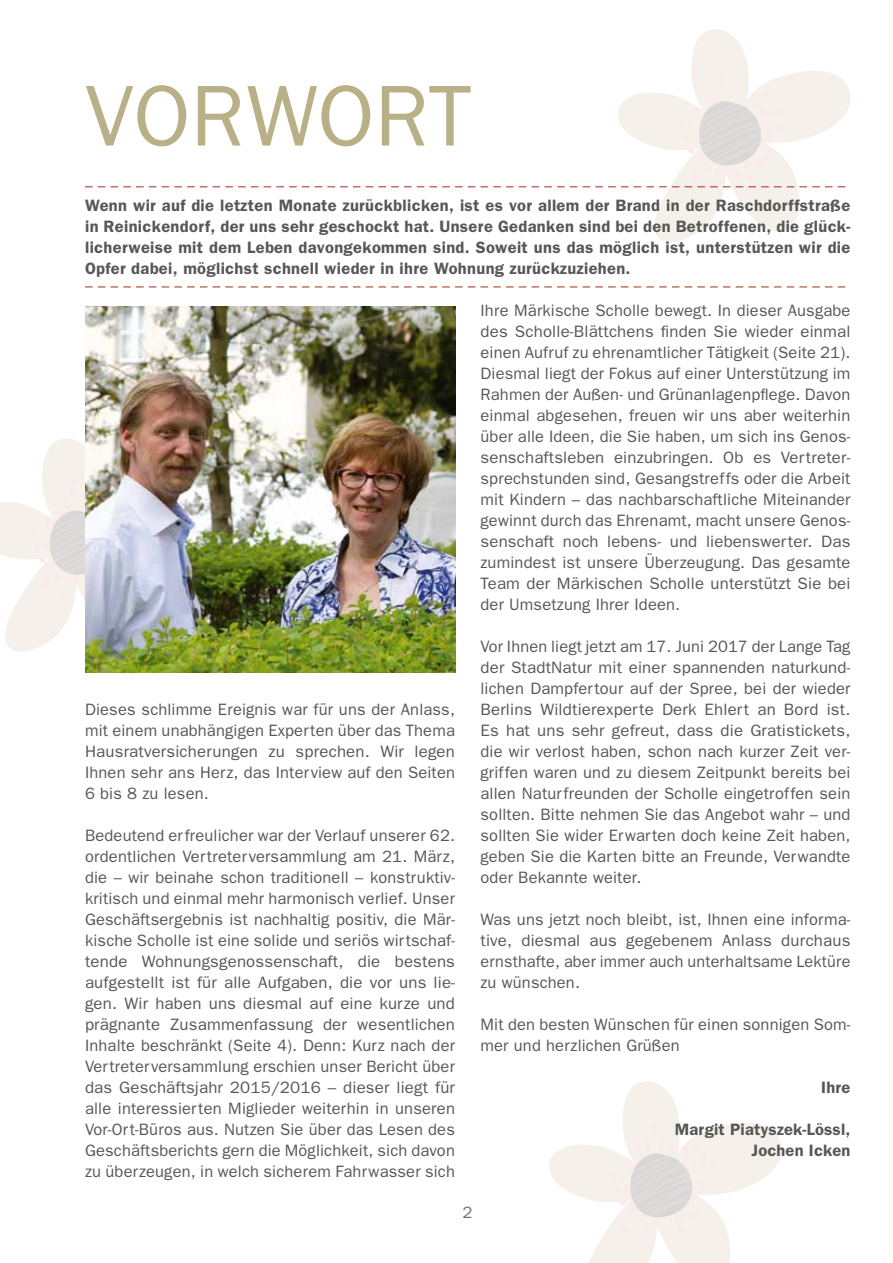
<style>
.page{position:relative;width:893px;height:1263px;background:#fff}
.page>*{position:absolute;margin:0;border:0;box-sizing:border-box;transform-origin:0 0}
.t1{font:86.7px "Franklin Gothic";color:#bab088}
.t2{font:16.5px/21px "Franklin Gothic";letter-spacing:.01em;color:#575756;text-align:justify}
.t3{font:600 16.5px/21px "Franklin Gothic";letter-spacing:.02em;color:#575756;text-align:justify}
.t4{font:16.5px "Franklin Gothic";color:#706f6f}
</style>
<div class="page">
<svg style="left:654px;top:29px;width:145px;height:213px"></svg>
<svg style="left:549px;top:1081px;width:233px;height:182px"></svg>
<svg style="left:0;top:438px;width:85px;height:214px"></svg>
<svg style="left:85px;top:71px;width:765px;height:120px"></svg>
<svg style="left:85px;top:287px;width:761px;height:1px"></svg>
<img style="left:85px;top:306px;width:370px;height:367px">
<h1 class="t1" style="left:85px;top:66px;width:388px">VORWORT</h1>
<p class="t3" style="left:85px;top:194px;width:767px">Wenn wir auf die letzten Monate zurückblicken, ist es vor allem der Brand in der Raschdorffstraße in Reinickendorf, der uns sehr geschockt hat. Unsere Gedanken sind bei den Betroffenen, die glück&shy;licherweise mit dem Leben davongekommen sind. Soweit uns das möglich ist, unterstützen wir die Opfer dabei, möglichst schnell wieder in ihre Wohnung zurückzuziehen.</p>
<p class="t2" style="left:85px;top:698px;width:371px">Dieses schlimme Ereignis war für uns der Anlass, mit einem unabhängigen Experten über das Thema Hausratversicherungen zu sprechen. Wir legen Ihnen sehr ans Herz, das Interview auf den Seiten 6 bis 8 zu lesen.</p>
<p class="t2" style="left:85px;top:824px;width:371px">Bedeutend erfreulicher war der Verlauf unserer 62. ordentlichen Vertreterversammlung am 21. März, die – wir beinahe schon traditionell – konstruktiv&shy;kritisch und einmal mehr harmonisch verlief. Unser Geschäftsergebnis ist nachhaltig positiv, die Mär&shy;kische Scholle ist eine solide und seriös wirtschaf&shy;tende Wohnungsgenossenschaft, die bestens aufgestellt ist für alle Aufgaben, die vor uns lie&shy;gen. Wir haben uns diesmal auf eine kurze und prägnante Zusammenfassung der wesentlichen Inhalte beschränkt (Seite 4). Denn: Kurz nach der Vertreterversammlung erschien unser Bericht über das Geschäftsjahr 2015/2016 – dieser liegt für alle interessierten Miglieder weiterhin in unseren Vor-Ort-Büros aus. Nutzen Sie über das Lesen des Geschäftsberichts gern die Möglichkeit, sich davon zu überzeugen, in welch sicherem Fahrwasser sich</p>
<p class="t2" style="left:480px;top:299px;width:371px">Ihre Märkische Scholle bewegt. In dieser Ausgabe des Scholle-Blättchens finden Sie wieder einmal einen Aufruf zu ehrenamtlicher Tätigkeit (Seite 21).<br>Diesmal liegt der Fokus auf einer Unterstützung im Rahmen der Außen- und Grünanlagenpflege. Davon einmal abgesehen, freuen wir uns aber weiterhin über alle Ideen, die Sie haben, um sich ins Genos&shy;senschaftsleben einzubringen. Ob es Vertreter&shy;sprechstunden sind, Gesangstreffs oder die Arbeit mit Kindern – das nachbarschaftliche Miteinander gewinnt durch das Ehrenamt, macht unsere Genos&shy;senschaft noch lebens- und liebenswerter. Das zumindest ist unsere Überzeugung. Das gesamte Team der Märkischen Scholle unterstützt Sie bei der Umsetzung Ihrer Ideen.</p>
<p class="t2" style="left:480px;top:635px;width:371px">Vor Ihnen liegt jetzt am 17. Juni 2017 der Lange Tag der StadtNatur mit einer spannenden naturkund&shy;lichen Dampfertour auf der Spree, bei der wieder Berlins Wildtierexperte Derk Ehlert an Bord ist.<br>Es hat uns sehr gefreut, dass die Gratistickets, die wir verlost haben, schon nach kurzer Zeit ver&shy;griffen waren und zu diesem Zeitpunkt bereits bei allen Naturfreunden der Scholle eingetroffen sein sollten. Bitte nehmen Sie das Angebot wahr – und sollten Sie wider Erwarten doch keine Zeit haben, geben Sie die Karten bitte an Freunde, Verwandte oder Bekannte weiter.</p>
<p class="t2" style="left:480px;top:908px;width:371px">Was uns jetzt noch bleibt, ist, Ihnen eine informa&shy;tive, diesmal aus gegebenem Anlass durchaus ernsthafte, aber immer auch unterhaltsame Lektüre zu wünschen.</p>
<p class="t2" style="left:480px;top:1013px;width:371px">Mit den besten Wünschen für einen sonnigen Som&shy;mer und herzlichen Grüßen</p>
<p class="t3" style="left:821px;top:1076px;width:31px">Ihre</p>
<p class="t3" style="left:675px;top:1118px;width:177px;text-align:right">Margit Piatyszek-Lössl,<br>Jochen Icken</p>
<p class="t4" style="left:462px;top:1202px;width:11px">2</p>
</div>
